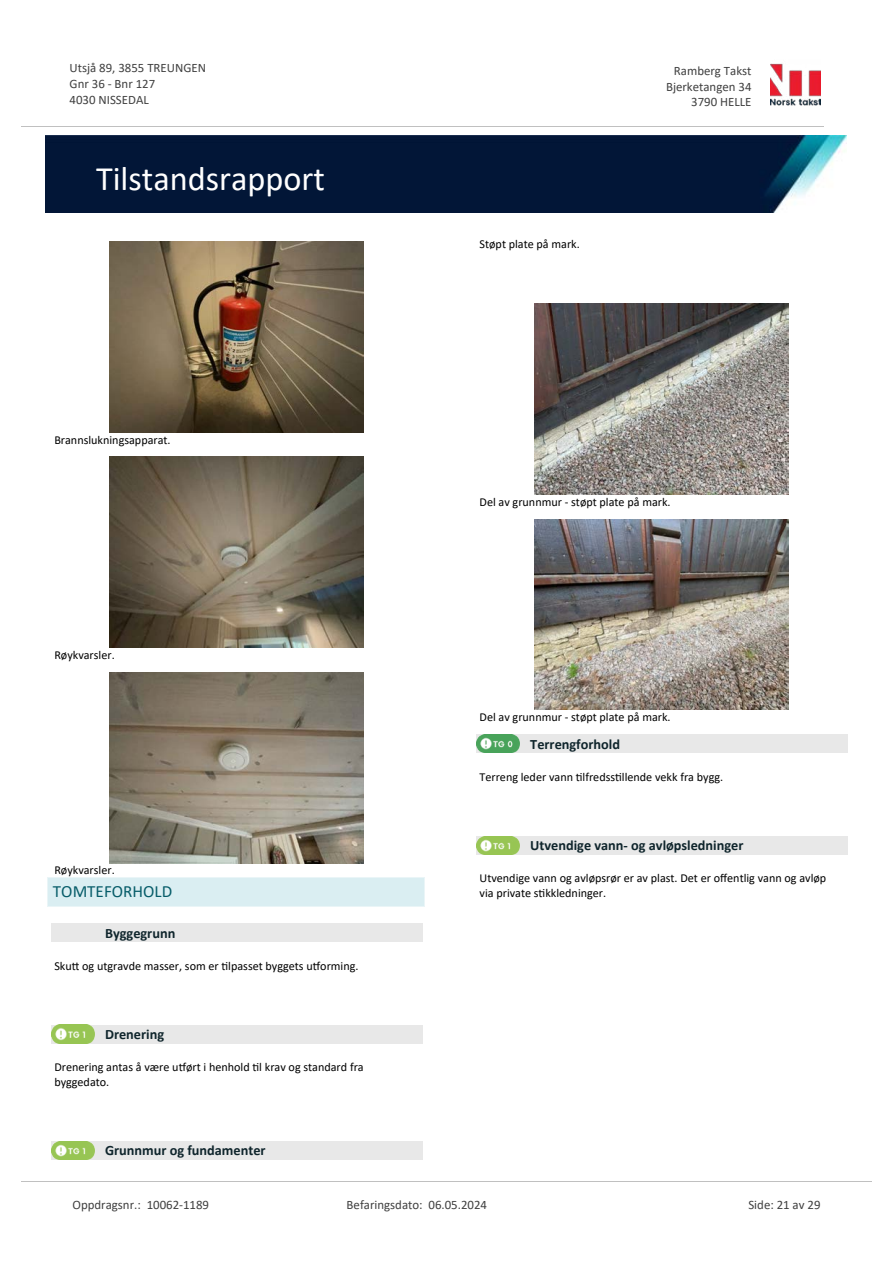
<style>
.page{position:relative;width:893px;height:1263px;background:#fff}
.page>*{position:absolute;margin:0;border:0;box-sizing:border-box;transform-origin:0 0}
.t1{font:34.35px "Calibri";color:#fff}
.t2{font:17.1px "Calibri";color:#065c69}
.t3{font:700 14.25px "Calibri";color:#0f252c}
.t4{font:12.9px/15.8px "Calibri";color:#404040}
.t5{font:12.15px/14.9px "Calibri";color:#000}
</style>
<div class="page">
<img style="left:109px;top:241px;width:254px;height:191px">
<img style="left:109px;top:457px;width:254px;height:191px">
<img style="left:109px;top:672px;width:254px;height:191px">
<div style="left:47px;top:877px;width:377px;height:29px;background:#daeef2"></div>
<svg style="left:47px;top:878px;width:1px;height:28px"></svg>
<svg style="left:424px;top:877px;width:1px;height:29px"></svg>
<hr style="left:47px;top:877px;width:377px;height:1px;background:#eaf5f7">
<hr style="left:47px;top:906px;width:377px;height:1px;background:#eaf5f7">
<div style="left:51px;top:924px;width:372px;height:18px;background:#e8e8e8"></div>
<div style="left:51px;top:1025px;width:372px;height:18px;background:#e8e8e8"></div>
<img style="left:51px;top:1025px;width:43px;height:18px">
<div style="left:51px;top:1141px;width:372px;height:19px;background:#e8e8e8"></div>
<img style="left:51px;top:1141px;width:43px;height:19px">
<img style="left:534px;top:304px;width:254px;height:190px">
<img style="left:534px;top:519px;width:254px;height:191px">
<div style="left:477px;top:735px;width:371px;height:18px;background:#e8e8e8"></div>
<img style="left:477px;top:734px;width:42px;height:19px">
<div style="left:477px;top:836px;width:371px;height:18px;background:#e8e8e8"></div>
<img style="left:477px;top:836px;width:42px;height:18px">
<img style="left:770px;top:63px;width:51px;height:43px">
<hr style="left:21px;top:127px;width:802px;height:1px;background:#c0c0c0">
<img style="left:46px;top:135px;width:800px;height:78px">
<hr style="left:21px;top:1181px;width:851px;height:1px;background:#c0c0c0">
<p class="t4" style="left:70px;top:60px;width:138px">Utsjå 89, 3855 TREUNGEN<br>Gnr 36 - Bnr 127<br>4030 NISSEDAL</p>
<p class="t4" style="left:674px;top:63px;width:79px">Ramberg Takst</p>
<p class="t4" style="left:666px;top:78px;width:87px">Bjerketangen 34</p>
<p class="t4" style="left:691px;top:94px;width:62px">3790 HELLE</p>
<h1 class="t1" style="left:96px;top:155px;width:230px">Tilstandsrapport</h1>
<p class="t5" style="left:54px;top:432px;width:118px">Brannslukningsapparat.</p>
<p class="t5" style="left:54px;top:647px;width:62px">Røykvarsler.</p>
<p class="t5" style="left:54px;top:862px;width:62px">Røykvarsler.</p>
<h2 class="t2" style="left:53px;top:880px;width:121px">TOMTEFORHOLD</h2>
<p class="t3" style="left:105px;top:923px;width:72px">Byggegrunn</p>
<p class="t5" style="left:54px;top:958px;width:306px">Sku琀琀 og utgravde masser, som er 琀椀lpasset byggets u琀昀orming.</p>
<p class="t3" style="left:105px;top:1024px;width:61px">Drenering</p>
<p class="t5" style="left:54px;top:1059px;width:311px">Drenering antas å være u琀昀ørt i henhold 琀椀l krav og standard fra byggedato.</p>
<p class="t3" style="left:105px;top:1140px;width:162px">Grunnmur og fundamenter</p>
<p class="t5" style="left:480px;top:236px;width:102px">Støpt plate på mark.</p>
<p class="t5" style="left:480px;top:494px;width:193px">Del av grunnmur - støpt plate på mark.</p>
<p class="t5" style="left:480px;top:709px;width:193px">Del av grunnmur - støpt plate på mark.</p>
<p class="t3" style="left:530px;top:734px;width:91px">Terrengforhold</p>
<p class="t5" style="left:480px;top:769px;width:245px">Terreng leder vann 琀椀lfredss琀椀llende vekk fra bygg.</p>
<p class="t3" style="left:530px;top:835px;width:215px">Utvendige vann- og avløpsledninger</p>
<p class="t5" style="left:480px;top:870px;width:348px">Utvendige vann og avløpsrør er av plast. Det er o昀昀entlig vann og avløp via private s琀椀kkledninger.</p>
<p class="t4" style="left:72px;top:1197px;width:138px">Oppdragsnr.: 10062-1189</p>
<p class="t4" style="left:347px;top:1197px;width:142px">Befaringsdato: 06.05.2024</p>
<p class="t4" style="left:748px;top:1197px;width:74px">Side: 21 av 29</p>
</div>
